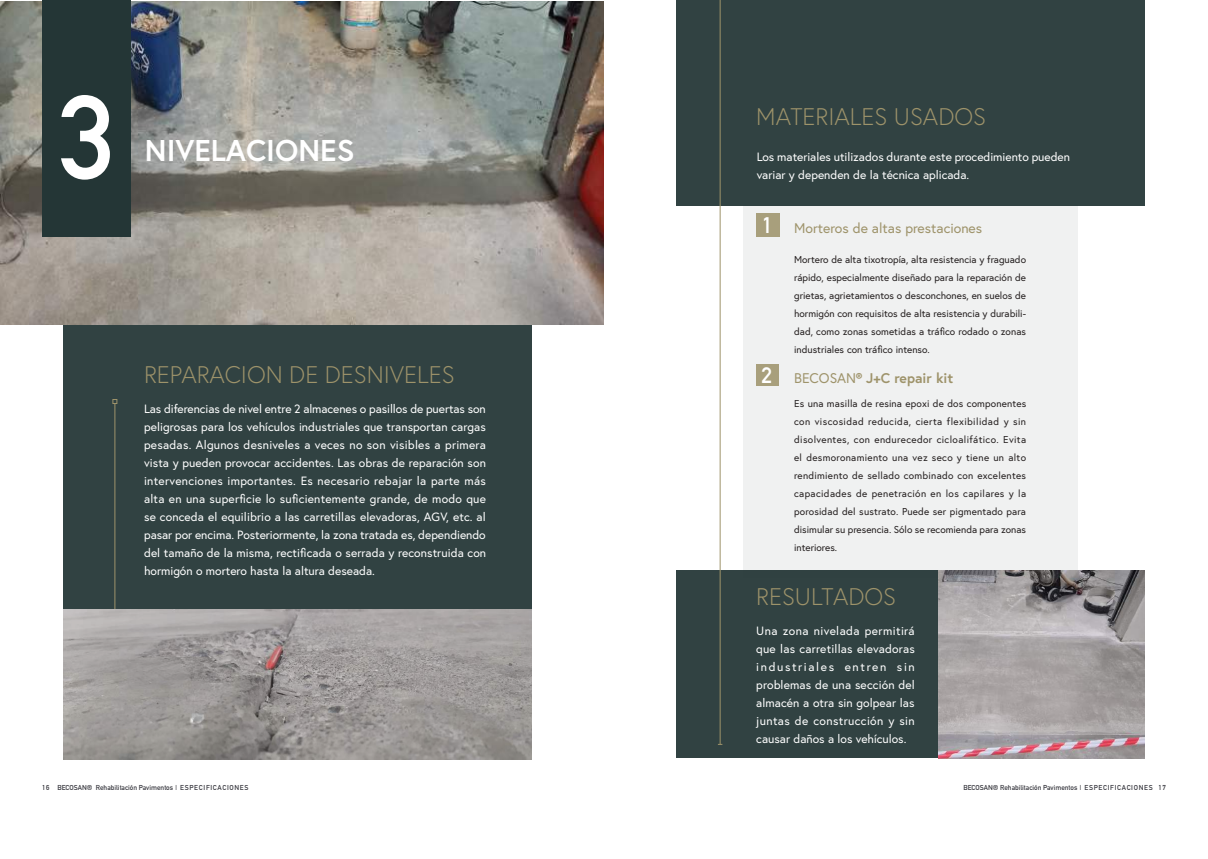
<style>
.page{position:relative;width:1208px;height:859px;background:#fff}
.page>*{position:absolute;margin:0;border:0;box-sizing:border-box;transform-origin:0 0}
.t1{font:700 117px "DIN Alternate";color:#fff}
.t2{font:700 30px "Europa";color:#fff}
.t3{font:300 24px "Europa";color:#9e936a}
.t4{font:700 22px "DIN Alternate";color:#fff}
.t5{font:14px "Europa";color:#9e936a}
.t6{font:700 14px "Europa";color:#9e936a}
.t7{font:12px/18px "Europa";color:#fff;text-align:justify}
.t8{font:10px/18px "Europa";color:#241f1f;text-align:justify}
.t9{font:700 7px "DIN Alternate";color:#38383f}
.s1{font-weight:400}
</style>
<div class="page">
<div style="left:64px;top:162px;width:468px;height:447px;background:#314242"></div>
<hr style="left:114px;top:403px;width:1px;height:206px;background:#9e936a">
<svg style="left:112px;top:399px;width:5px;height:5px"></svg>
<img style="left:0;top:1px;width:604px;height:323px">
<div style="left:42px;top:0;width:89px;height:236px;background:#243636"></div>
<img style="left:64px;top:609px;width:468px;height:150px">
<div style="left:676px;top:0;width:468px;height:205px;background:#314242"></div>
<div style="left:676px;top:571px;width:468px;height:187px;background:#314242"></div>
<hr style="left:719px;top:0;width:1px;height:744px;background:#9e936a">
<div style="left:743px;top:205px;width:334px;height:372px;background:#f0f1f1"></div>
<div style="left:756px;top:213px;width:23px;height:23px;background:#a89f7c"></div>
<div style="left:756px;top:364px;width:22px;height:21px;background:#a89f7c"></div>
<img style="left:938px;top:571px;width:206px;height:187px">
<h1 class="t1" style="left:59px;top:49px;width:58px">3</h1>
<h2 class="t2" style="left:145px;top:130px;width:211px">NIVELACIONES</h2>
<h3 class="t3" style="left:144px;top:360px;width:312px">REPARACION DE DESNIVELES</h3>
<p class="t7" style="left:144px;top:400px;width:343px">Las diferencias de nivel entre 2 almacenes o pasillos de puertas son peligrosas para los vehículos industriales que transportan cargas pesadas. Algunos desniveles a veces no son visibles a primera vista y pueden provocar accidentes. Las obras de reparación son intervenciones importantes. Es necesario rebajar la parte más alta en una superficie lo suficientemente grande, de modo que se conceda el equilibrio a las carretillas elevadoras, AGV, etc. al pasar por encima. Posteriormente, la zona tratada es, dependiendo del tamaño de la misma, rectificada o serrada y reconstruida con hormigón o mortero hasta la altura deseada.</p>
<h3 class="t3" style="left:756px;top:102px;width:231px">MATERIALES USADOS</h3>
<p class="t7" style="left:756px;top:148px;width:315px">Los materiales utilizados durante este procedimiento pueden variar y dependen de la técnica aplicada.</p>
<h3 class="t4" style="left:762px;top:208px;width:12px">1</h3>
<h3 class="t4" style="left:761px;top:358px;width:12px">2</h3>
<p class="t5" style="left:794px;top:219px;width:190px">Morteros de altas prestaciones</p>
<p class="t8" style="left:794px;top:250px;width:233px">Mortero de alta tixotropía, alta resistencia y fraguado rápido, especialmente diseñado para la reparación de grietas, agrietamientos o desconchones, en suelos de hormigón con requisitos de alta resistencia y durabili&shy;dad, como zonas sometidas a tráfico rodado o zonas industriales con tráfico intenso.</p>
<p class="t6" style="left:794px;top:368px;width:161px"><span class="s1">BECOSAN</span>® J+C repair kit</p>
<p class="t8" style="left:794px;top:394px;width:233px">Es una masilla de resina epoxi de dos componentes con viscosidad reducida, cierta flexibilidad y sin disolventes, con endurecedor cicloalifático. Evita el desmoronamiento una vez seco y tiene un alto rendimiento de sellado combinado con excelentes capacidades de penetración en los capilares y la porosidad del sustrato. Puede ser pigmentado para disimular su presencia. Sólo se recomienda para zonas interiores.</p>
<h3 class="t3" style="left:756px;top:582px;width:141px">RESULTADOS</h3>
<p class="t7" style="left:756px;top:622px;width:160px">Una zona nivelada permitirá que las carretillas elevadoras industriales entren sin problemas de una sección del almacén a otra sin golpear las juntas de construcción y sin causar daños a los vehículos.</p>
<p class="t9" style="left:42px;top:782px;width:208px">16 BECOSAN® Rehabilitación Pavimentos | ESPECIFICACIONES</p>
<p class="t9" style="left:963px;top:782px;width:204px">BECOSAN® Rehabilitación Pavimentos | ESPECIFICACIONES 17</p>
</div>
